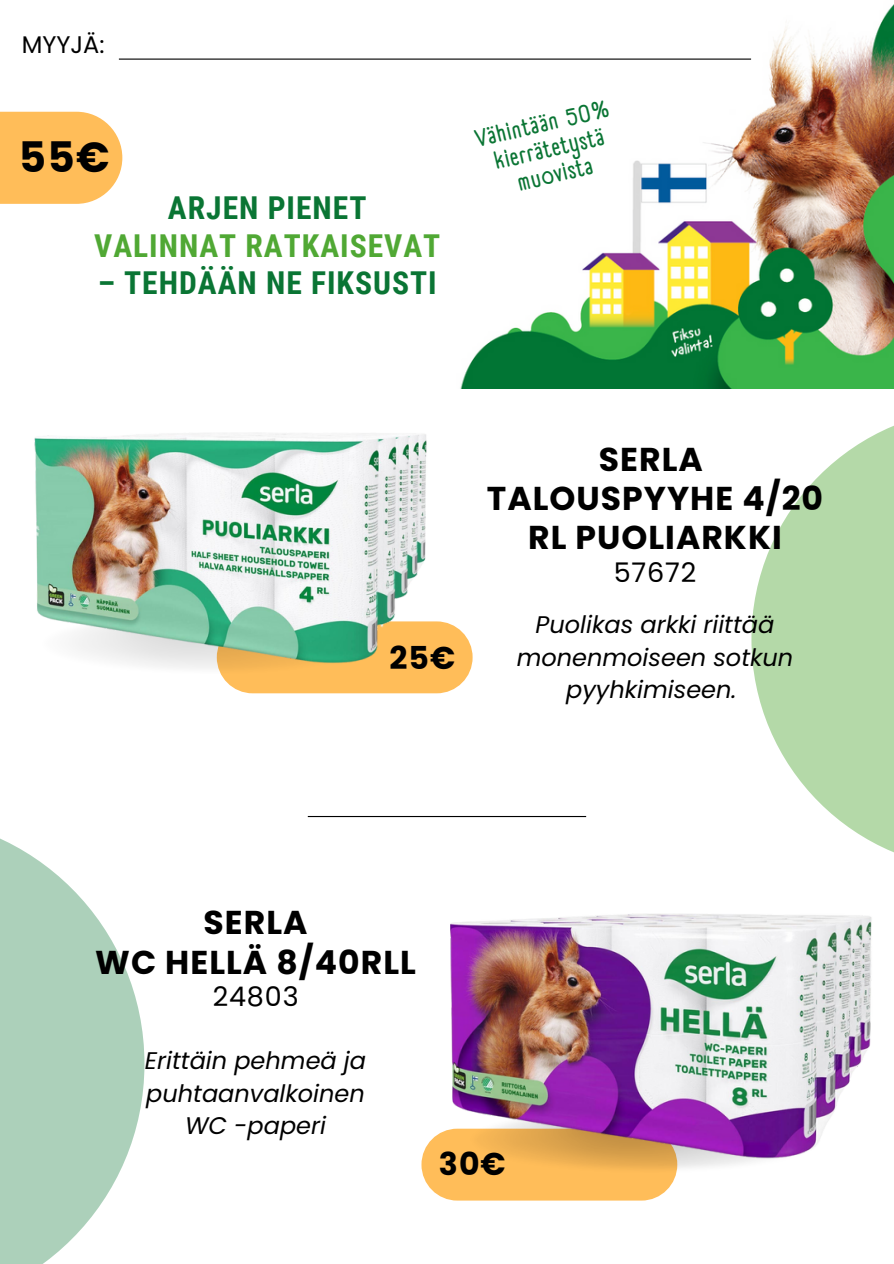
<style>
.page{position:relative;width:894px;height:1264px;background:#fff}
.page>*{position:absolute;margin:0;border:0;box-sizing:border-box;transform-origin:0 0}
.t1{font:700 42px "Poppins";color:#000}
.t2{font:700 33px/39.5px "Poppins";letter-spacing:.03em;color:#000;text-align:center}
.t3{font:700 31.5px "Roboto Condensed";letter-spacing:.03em;color:#0a7534}
.t4{font:700 31.5px "Roboto Condensed";letter-spacing:.03em;color:#50a834}
.t5{font:700 31.5px "Poppins";color:#000}
.t6{font:27px "Poppins";letter-spacing:.03em;color:#000}
.t7{font:italic 24px/32.7px "Poppins";color:#000;text-align:center}
.t8{font:700 24px/25.8px "A Day Without Sun Text";color:#0a7534;text-align:center}
.t9{font:24px "Poppins";color:#000}
</style>
<div class="page">
<div style="left:217px;top:621px;width:255px;height:72px;background:#ffbd59;border-radius:36px"></div>
<svg style="left:0;top:838px;width:144px;height:425px;fill:#acd0ba"></svg>
<div style="left:421px;top:1128px;width:256px;height:72px;background:#ffbd59;border-radius:36px"></div>
<img style="left:574px;top:1164px;width:155px;height:10px">
<img style="left:426px;top:5px;width:467px;height:383px">
<hr style="left:119px;top:59px;width:631px;height:1px;background:#000">
<svg style="left:751px;top:426px;width:142px;height:426px;fill:#b4d9a8"></svg>
<svg style="left:0;top:112px;width:122px;height:92px;background:#ffc165"></svg>
<hr style="left:308px;top:816px;width:278px;height:1px;background:#000">
<img style="left:450px;top:914px;width:422px;height:250px">
<img style="left:34px;top:433px;width:433px;height:236px">
<p class="t9" style="left:22px;top:28px;width:84px">MYYJÄ:</p>
<h1 class="t1" style="left:19px;top:128px;width:92px">55€</h1>
<h3 class="t3" style="left:168px;top:190px;width:200px">ARJEN PIENET</h3>
<h3 class="t4" style="left:94px;top:227px;width:347px">VALINNAT RATKAISEVAT</h3>
<h3 class="t3" style="left:98px;top:264px;width:340px">– TEHDÄÄN NE FIKSUSTI</h3>
<p class="t8" style="left:473px;top:126px;width:139px;rotate:-13deg">Vähintään 50% kierrätetystä muovista</p>
<h3 class="t5" style="left:389px;top:635px;width:67px">25€</h3>
<h2 class="t2" style="left:486px;top:439px;width:338px">SERLA<br>TALOUSPYYHE 4/20<br>RL PUOLIARKKI</h2>
<p class="t6" style="left:613px;top:553px;width:84px">57672</p>
<p class="t7" style="left:516px;top:608px;width:278px">Puolikas arkki riittää monenmoiseen sotkun pyyhkimiseen.</p>
<h2 class="t2" style="left:95px;top:903px;width:322px">SERLA<br>WC HELLÄ 8/40RLL</h2>
<p class="t6" style="left:213px;top:978px;width:87px">24803</p>
<p class="t7" style="left:145px;top:1044px;width:223px">Erittäin pehmeä ja puhtaanvalkoinen<br>WC -paperi</p>
<h3 class="t5" style="left:439px;top:1142px;width:68px">30€</h3>
</div>
